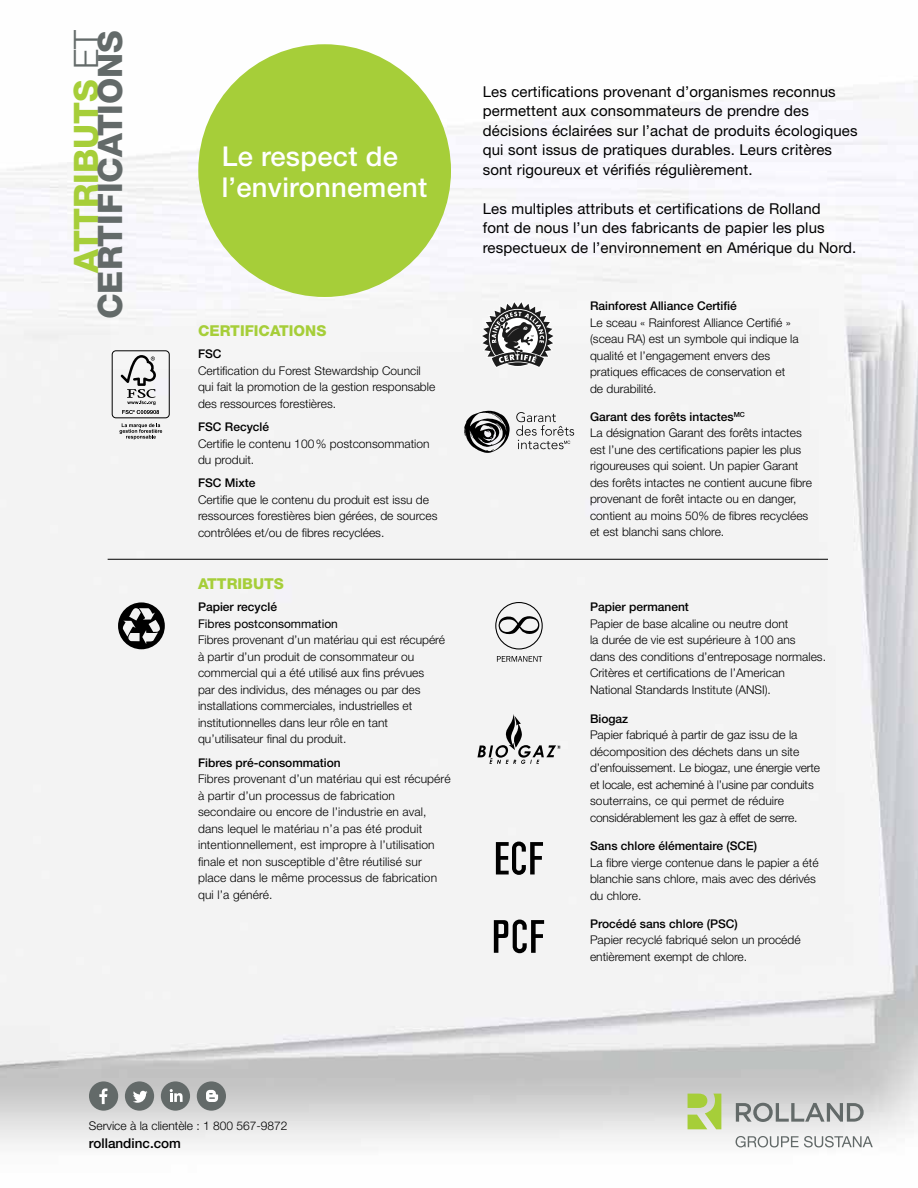
<style>
.page{position:relative;width:918px;height:1188px;background:#fff}
.page>*{position:absolute;margin:0;border:0;box-sizing:border-box;transform-origin:0 0}
.t1{font:800 33.75px/24.2px "Helvetica Neue LT Std";color:#636a69;text-align:right}
.t2{font:500 27.3px/30.3px "Helvetica Neue LT Std";letter-spacing:.01em;color:#fff}
.t3{font:15px/19.5px "Helvetica Neue LT Std";letter-spacing:.01em;color:#000}
.t4{font:800 15px "Helvetica Neue LT Std";color:#a6ce39}
.t5{font:500 13.5px "Helvetica Neue LT Std";color:#000}
.t6{font:300 12px/16.5px "Helvetica Neue LT Std";color:#000}
.t7{font:500 12px "Helvetica Neue LT Std";color:#000}
.t8{font:12px "Helvetica Neue LT Std";color:#000}
.s1{color:#a6ce39}
.s2{font-weight:300}
.s3{font-weight:500}
</style>
<div class="page">
<img style="left:0;top:44px;width:918px;height:1104px">
<div style="left:89px;top:1081px;width:29px;height:30px;background:#636a69;border-radius:50%"></div>
<div style="left:125px;top:1081px;width:29px;height:30px;background:#636a69;border-radius:50%"></div>
<div style="left:161px;top:1081px;width:29px;height:30px;background:#636a69;border-radius:50%"></div>
<svg style="left:99px;top:1089px;width:8px;height:15px"></svg>
<svg style="left:133px;top:1091px;width:15px;height:12px"></svg>
<svg style="left:170px;top:1089px;width:13px;height:13px"></svg>
<div style="left:197px;top:1081px;width:29px;height:30px;background:#636a69;border-radius:50%"></div>
<svg style="left:206px;top:1090px;width:12px;height:12px"></svg>
<div style="left:198px;top:44px;width:253px;height:253px;background:#a6ce39;border-radius:50%"></div>
<svg style="left:118px;top:602px;width:47px;height:47px"></svg>
<svg style="left:497px;top:656px;width:45px;height:6px"></svg>
<div style="left:495px;top:602px;width:48px;height:48px;border:1px solid #000;border-radius:50%"></div>
<svg style="left:498px;top:615px;width:41px;height:20px"></svg>
<hr style="left:108px;top:559px;width:720px;height:1px;background:#000">
<svg style="left:477px;top:714px;width:84px;height:50px"></svg>
<svg style="left:736px;top:1103px;width:128px;height:19px;background:#acafaf"></svg>
<svg style="left:688px;top:1094px;width:33px;height:35px"></svg>
<svg style="left:736px;top:1136px;width:137px;height:11px"></svg>
<svg style="left:464px;top:411px;width:46px;height:42px"></svg>
<svg style="left:516px;top:412px;width:58px;height:37px"></svg>
<svg style="left:496px;top:842px;width:47px;height:33px"></svg>
<svg style="left:480px;top:301px;width:75px;height:67px"></svg>
<div style="left:112px;top:351px;width:58px;height:67px;border:1px solid #000;border-radius:4px"></div>
<svg style="left:120px;top:423px;width:42px;height:17px"></svg>
<svg style="left:121px;top:355px;width:38px;height:59px"></svg>
<svg style="left:494px;top:920px;width:50px;height:33px"></svg>
<h1 class="t1" style="left:74px;top:319px;width:291px;rotate:-90deg"><span class="s1">ATTRIBUTS</span> <span class="s2">ET<br></span>CERTIFICATIONS</h1>
<h2 class="t2" style="left:222px;top:141px;width:207px">Le respect de l’environnement</h2>
<p class="t4" style="left:198px;top:322px;width:130px">CERTIFICATIONS</p>
<p class="t7" style="left:198px;top:347px;width:25px">FSC</p>
<p class="t6" style="left:198px;top:362px;width:239px">Certification du Forest Stewardship Council qui fait la promotion de la gestion responsable des ressources forestières.</p>
<p class="t7" style="left:198px;top:420px;width:73px">FSC Recyclé</p>
<p class="t6" style="left:198px;top:435px;width:233px">Certifie le contenu 100% postconsommation du produit.</p>
<p class="t7" style="left:198px;top:476px;width:59px">FSC Mixte</p>
<p class="t6" style="left:198px;top:491px;width:241px">Certifie que le contenu du produit est issu de ressources forestières bien gérées, de sources contrôlées et/ou de fibres recyclées.</p>
<p class="t4" style="left:198px;top:575px;width:87px">ATTRIBUTS</p>
<p class="t7" style="left:198px;top:600px;width:80px">Papier recyclé</p>
<p class="t8" style="left:198px;top:616px;width:141px">Fibres postconsommation</p>
<p class="t6" style="left:198px;top:631px;width:248px">Fibres provenant d’un matériau qui est récupéré à partir d’un produit de consommateur ou commercial qui a été utilisé aux fins prévues<br>par des individus, des ménages ou par des installations commerciales, industrielles et institutionnelles dans leur rôle en tant qu’utilisateur final du produit.</p>
<p class="t7" style="left:198px;top:755px;width:144px">Fibres pré-consommation</p>
<p class="t6" style="left:198px;top:770px;width:254px">Fibres provenant d’un matériau qui est récupéré à partir d’un processus de fabrication secondaire ou encore de l’industrie en aval, dans lequel le matériau n’a pas été produit intentionnellement, est impropre à l’utilisation finale et non susceptible d’être réutilisé sur place dans le même processus de fabrication qui l’a généré.</p>
<p class="t3" style="left:483px;top:82px;width:376px">Les certifications provenant d’organismes reconnus permettent aux consommateurs de prendre des décisions éclairées sur l’achat de produits écologiques qui sont issus de pratiques durables. Leurs critères sont rigoureux et vérifiés régulièrement.</p>
<p class="t3" style="left:483px;top:199px;width:375px">Les multiples attributs et certifications de Rolland<br>font de nous l’un des fabricants de papier les plus respectueux de l’environnement en Amérique du Nord.</p>
<p class="t7" style="left:590px;top:299px;width:148px">Rainforest Alliance Certifié</p>
<p class="t6" style="left:590px;top:314px;width:210px">Le sceau « Rainforest Alliance Certifié » (sceau RA) est un symbole qui indique la qualité et l’engagement envers des pratiques efficaces de conservation et de durabilité.</p>
<p class="t6" style="left:590px;top:408px;width:224px"><span class="s3">Garant des forêts intactes</span><sup>MC<br></sup>La désignation Garant des forêts intactes est l’une des certifications papier les plus rigoureuses qui soient. Un papier Garant des forêts intactes ne contient aucune fibre provenant de forêt intacte ou en danger, contient au moins 50% de fibres recyclées et est blanchi sans chlore.</p>
<p class="t7" style="left:590px;top:600px;width:100px">Papier permanent</p>
<p class="t6" style="left:590px;top:615px;width:238px">Papier de base alcaline ou neutre dont<br>la durée de vie est supérieure à 100 ans<br>dans des conditions d’entreposage normales.<br>Critères et certifications de l’American National Standards Institute (ANSI).</p>
<p class="t7" style="left:590px;top:711px;width:40px">Biogaz</p>
<p class="t6" style="left:590px;top:726px;width:231px">Papier fabriqué à partir de gaz issu de la décomposition des déchets dans un site d’enfouissement. Le biogaz, une énergie verte et locale, est acheminé à l’usine par conduits souterrains, ce qui permet de réduire considérablement les gaz à effet de serre.</p>
<p class="t7" style="left:590px;top:839px;width:168px">Sans chlore élémentaire (SCE)</p>
<p class="t6" style="left:590px;top:854px;width:230px">La fibre vierge contenue dans le papier a été blanchie sans chlore, mais avec des dérivés du chlore.</p>
<p class="t7" style="left:590px;top:916px;width:149px">Procédé sans chlore (PSC)</p>
<p class="t6" style="left:590px;top:932px;width:212px">Papier recyclé fabriqué selon un procédé entièrement exempt de chlore.</p>
<p class="t6" style="left:89px;top:1117px;width:200px">Service à la clientèle : 1 800 567-9872</p>
<p class="t5" style="left:89px;top:1135px;width:94px">rollandinc.com</p>
</div>
